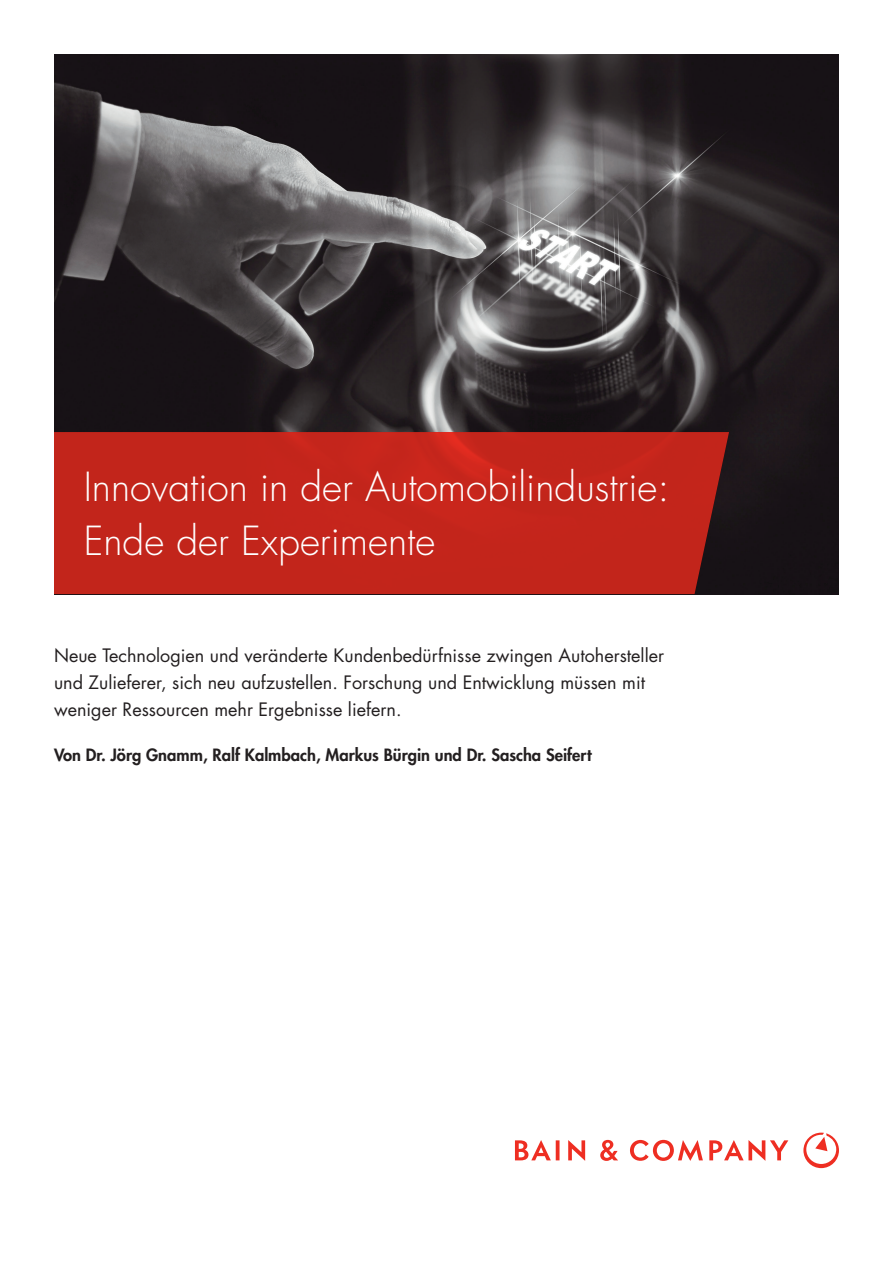
<style>
.page{position:relative;width:893px;height:1263px;background:#fff}
.page>*{position:absolute;margin:0;border:0;box-sizing:border-box;transform-origin:0 0}
.t1{font:300 39px/54px "Futura";color:#fff}
.t2{font:18px/27px "Futura";color:#231f20}
.t3{font:800 16.5px "Futura";color:#231f20}
</style>
<div class="page">
<img style="left:54px;top:54px;width:785px;height:540px">
<svg style="left:630px;top:1140px;width:73px;height:21px"></svg>
<svg style="left:568px;top:1140px;width:17px;height:21px"></svg>
<svg style="left:515px;top:1140px;width:44px;height:20px"></svg>
<svg style="left:600px;top:1140px;width:18px;height:21px"></svg>
<svg style="left:709px;top:1140px;width:79px;height:21px"></svg>
<svg style="left:803px;top:1133px;width:36px;height:35px"></svg>
<div style="left:54px;top:432px;width:675px;height:162px;background:#c2251b"></div>
<h1 class="t1" style="left:84px;top:461px;width:587px">Innovation in der Automobilindustrie:<br>Ende der Experimente</h1>
<p class="t2" style="left:54px;top:642px;width:612px">Neue Technologien und veränderte Kundenbedürfnisse zwingen Autohersteller und Zulieferer, sich neu aufzustellen. Forschung und Entwicklung müssen mit weniger Ressourcen mehr Ergebnisse liefern.</p>
<p class="t3" style="left:54px;top:744px;width:539px">Von Dr. Jörg Gnamm, Ralf Kalmbach, Markus Bürgin und Dr. Sascha Seifert</p>
</div>
